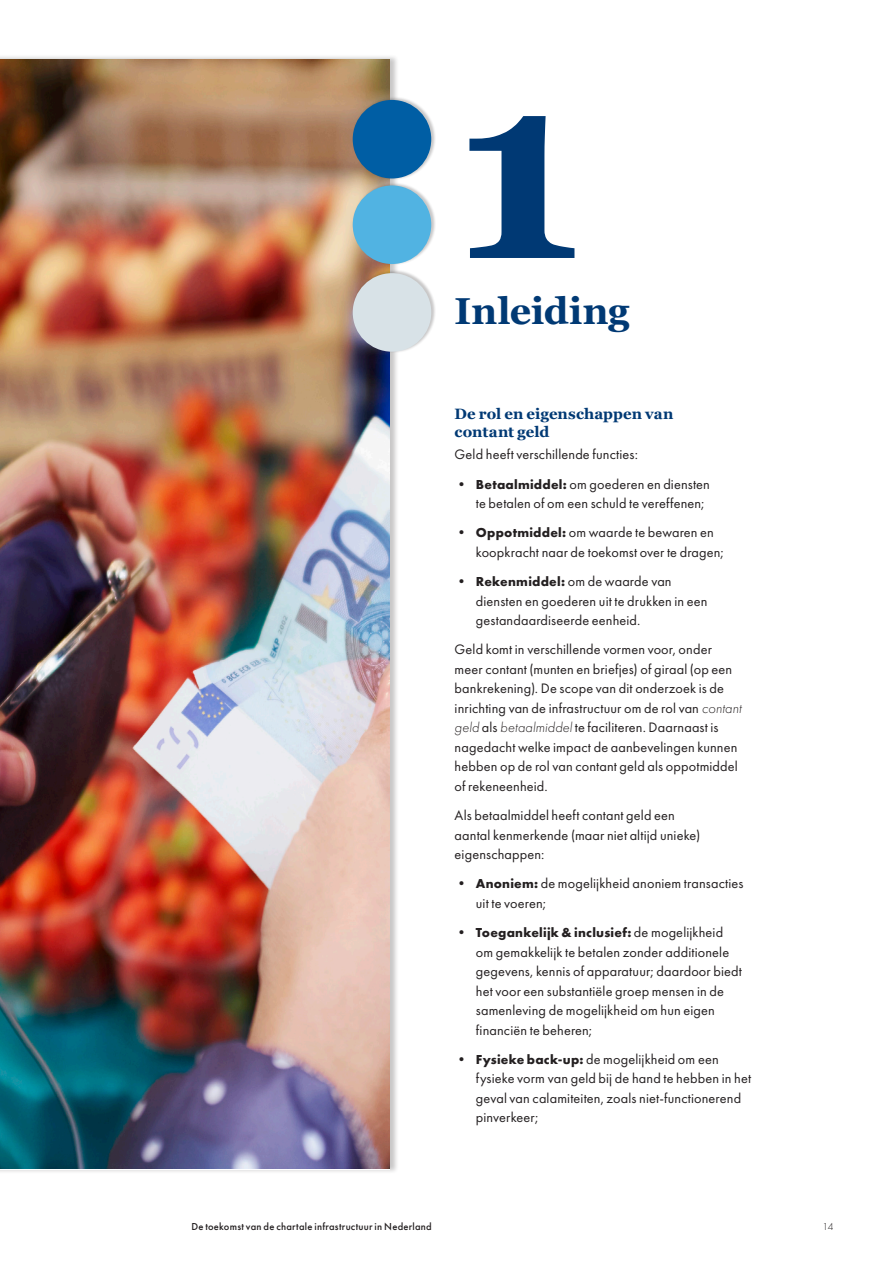
<style>
.page{position:relative;width:893px;height:1263px;background:#fff}
.page>*{position:absolute;margin:0;border:0;box-sizing:border-box;transform-origin:0 0}
.Hoofdstuk_nummer{font:700 262.5px "Georgia";color:#003974}
.Hoofstuk_titel{font:700 37.5px "Georgia";letter-spacing:-.005em;color:#003974}
.Body_heading___Level{font:700 15px/18px "Georgia";letter-spacing:.005em;color:#003974}
.Bullet___Level_1{font:14.25px/19.5px "Futura PT";letter-spacing:.01em;color:#231f20}
.Body_text{font:14.25px/19.5px "Futura PT";letter-spacing:.01em;color:#231f20}
.Bullet___Level_1-2{font:700 13.5px "Futura PT";letter-spacing:.02em;color:#231f20}
.t1{font:500 10.5px "Futura PT";letter-spacing:.025em;color:#231f20}
.t2{font:300 10.5px "Futura PT";color:#231f20}
.s1{font-weight:700;font-size:13.5px}
.s2{font-weight:300;font-style:italic}
.s3{font-weight:400;font-size:14.25px}
</style>
<div class="page">
<div style="left:0;top:54px;width:399px;height:1120px;background:#231f20;opacity:.25"></div>
<img style="left:0;top:60px;width:390px;height:1109px">
<div style="left:353px;top:96px;width:83px;height:84px;background:#231f20;opacity:.25"></div>
<div style="left:353px;top:100px;width:78px;height:78px;background:#005ea4;border-radius:50%"></div>
<div style="left:353px;top:182px;width:83px;height:84px;background:#231f20;opacity:.25"></div>
<div style="left:353px;top:185px;width:78px;height:79px;background:#51b3e2;border-radius:50%"></div>
<div style="left:353px;top:270px;width:83px;height:83px;background:#231f20;opacity:.25"></div>
<div style="left:353px;top:273px;width:78px;height:79px;background:#d8e2e7;border-radius:50%"></div>
<p class="Hoofdstuk_nummer" style="left:455px;top:-2px;width:129px">1</p>
<p class="Hoofstuk_titel" style="left:455px;top:287px;width:176px">Inleiding</p>
<h3 class="Body_heading___Level" style="left:455px;top:405px;width:220px">De rol en eigenschappen van contant geld</h3>
<p class="Body_text" style="left:455px;top:445px;width:185px">Geld heeft verschillende functies:</p>
<p class="Bullet___Level_1" style="left:476px;top:474px;width:235px;text-indent:-21px">• <span class="s1">Betaalmiddel:</span> om goederen en diensten te betalen of om een schuld te vereffenen;</p>
<p class="Bullet___Level_1" style="left:476px;top:523px;width:249px;text-indent:-21px">• <span class="s1">Oppotmiddel:</span> om waarde te bewaren en koopkracht naar de toekomst over te dragen;</p>
<p class="Bullet___Level_1" style="left:476px;top:571px;width:233px;text-indent:-21px">• <span class="s1">Rekenmiddel:</span> om de waarde van diensten en goederen uit te drukken in een gestandaardiseerde eenheid.</p>
<p class="Body_text" style="left:455px;top:640px;width:288px">Geld komt in verschillende vormen voor, onder meer contant (munten en briefjes) of giraal (op een bankrekening). De scope van dit onderzoek is de inrichting van de infrastructuur om de rol van <span class="s2">contant geld</span> als <span class="s2">betaalmiddel</span> te faciliteren. Daarnaast is nagedacht welke impact de aanbevelingen kunnen hebben op de rol van contant geld als oppotmiddel of rekeneenheid.</p>
<p class="Body_text" style="left:455px;top:805px;width:247px">Als betaalmiddel heeft contant geld een aantal kenmerkende (maar niet altijd unieke) eigenschappen:</p>
<p class="Bullet___Level_1" style="left:476px;top:874px;width:269px;text-indent:-21px">• <span class="s1">Anoniem:</span> de mogelijkheid anoniem transacties uit te voeren;</p>
<p class="Bullet___Level_1-2" style="left:455px;top:924px;width:270px"><span class="s3">•</span> Toegankelijk &amp; inclusief: <span class="s3">de mogelijkheid</span></p>
<p class="Bullet___Level_1" style="left:476px;top:942px;width:267px">om gemakkelijk te betalen zonder additionele gegevens, kennis of apparatuur; daardoor biedt het voor een substantiële groep mensen in de samenleving de mogelijkheid om hun eigen financiën te beheren;</p>
<p class="Bullet___Level_1" style="left:476px;top:1049px;width:277px;text-indent:-21px">• <span class="s1">Fysieke back-up:</span> de mogelijkheid om een fysieke vorm van geld bij de hand te hebben in het geval van calamiteiten, zoals niet-functionerend pinverkeer;</p>
<p class="t1" style="left:191px;top:1220px;width:242px">De toekomst van de chartale infrastructuur in Nederland</p>
<p class="t2" style="left:822px;top:1220px;width:13px">14</p>
</div>
